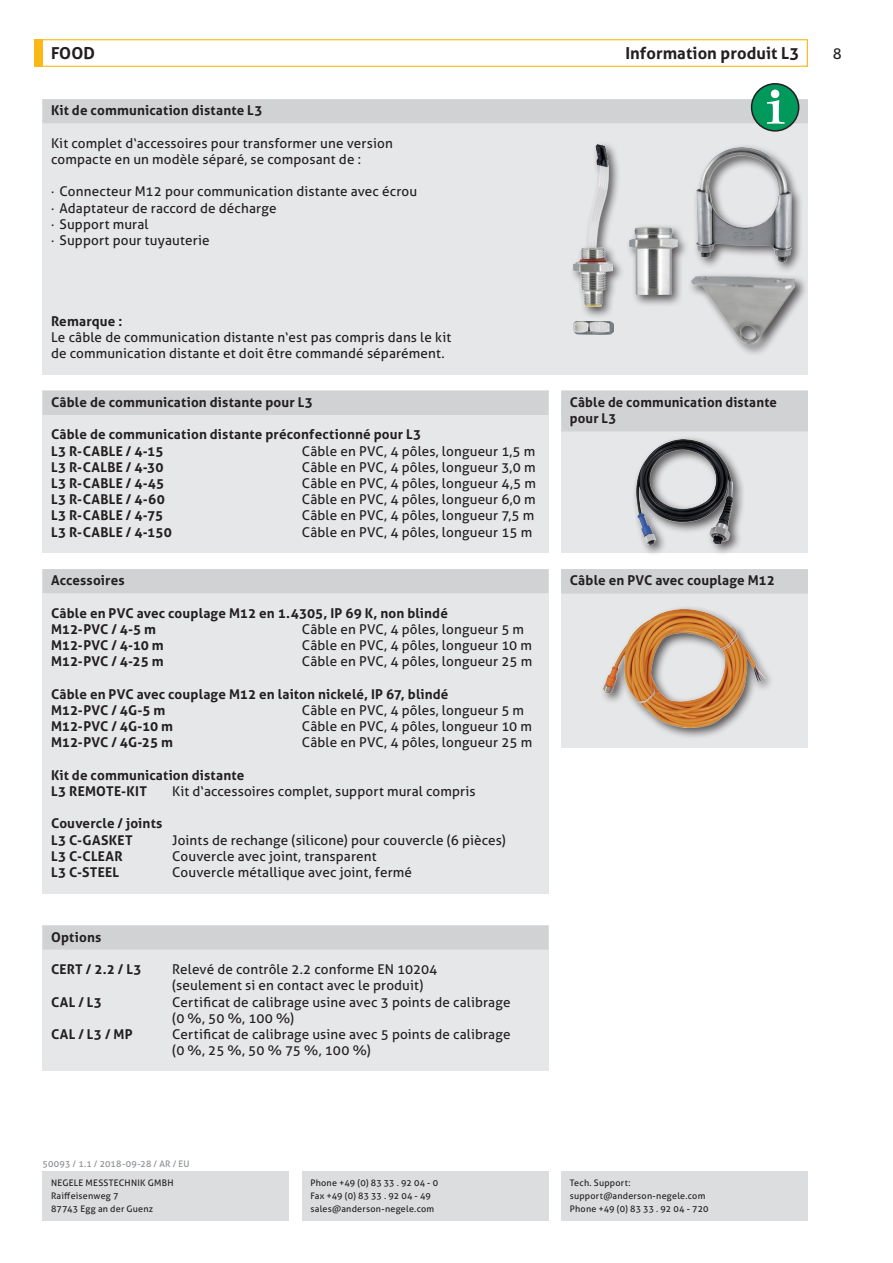
<style>
.page{position:relative;width:893px;height:1263px;background:#fff}
.page>*{position:absolute;margin:0;border:0;box-sizing:border-box;transform-origin:0 0}
.t1{font:700 16.5px "Aller";letter-spacing:.005em;color:#231f20}
.t2{font:15px "Aller";color:#231f20}
.t3{font:13.5px/16.2px "Aller";letter-spacing:.01em;color:#231f20}
.t4{font:700 13.5px/16.2px "Aller";letter-spacing:.01em;color:#231f20}
.t5{font:9px/12.6px "Aller";letter-spacing:.025em;color:#231f20}
.t6{font:9px "Aller";letter-spacing:.02em;color:#8a8c8f}
</style>
<div class="page">
<div style="left:34px;top:39px;width:9px;height:28px;background:#fcb814"></div>
<div style="left:34px;top:39px;width:774px;height:28px;border:1px solid #fcb814"></div>
<div style="left:302px;top:1171px;width:247px;height:49px;background:#dcdddf"></div>
<div style="left:561px;top:1171px;width:247px;height:49px;background:#dcdddf"></div>
<div style="left:43px;top:1171px;width:246px;height:49px;background:#dcdddf"></div>
<div style="left:43px;top:569px;width:506px;height:324px;background:#e6e7e9"></div>
<div style="left:43px;top:569px;width:506px;height:24px;background:#d1d2d4"></div>
<div style="left:561px;top:569px;width:247px;height:178px;background:#e6e7e9"></div>
<div style="left:561px;top:569px;width:247px;height:24px;background:#d1d2d4"></div>
<div style="left:600px;top:605px;width:176px;height:135px;background:#231f20;opacity:.75"></div>
<img style="left:604px;top:610px;width:161px;height:117px">
<div style="left:43px;top:391px;width:506px;height:162px;background:#e6e7e9"></div>
<div style="left:43px;top:391px;width:506px;height:24px;background:#d1d2d4"></div>
<div style="left:561px;top:391px;width:247px;height:162px;background:#e6e7e9"></div>
<div style="left:561px;top:391px;width:247px;height:24px;background:#d1d2d4"></div>
<div style="left:561px;top:407px;width:247px;height:24px;background:#d1d2d4"></div>
<div style="left:632px;top:435px;width:113px;height:122px;background:#231f20;opacity:.75"></div>
<img style="left:636px;top:439px;width:97px;height:106px">
<div style="left:43px;top:925px;width:506px;height:146px;background:#e6e7e9"></div>
<div style="left:43px;top:925px;width:506px;height:24px;background:#d1d2d4"></div>
<div style="left:43px;top:99px;width:765px;height:276px;background:#e6e7e9"></div>
<div style="left:43px;top:99px;width:765px;height:24px;background:#d1d2d4"></div>
<div style="left:570px;top:141px;width:55px;height:178px;background:#231f20;opacity:.75"></div>
<img style="left:574px;top:145px;width:39px;height:161px">
<img style="left:574px;top:321px;width:40px;height:13px">
<div style="left:625px;top:224px;width:65px;height:83px;background:#231f20;opacity:.75"></div>
<img style="left:629px;top:228px;width:48px;height:67px">
<div style="left:752px;top:84px;width:47px;height:47px;background:#00985b;border-radius:50%"></div>
<div style="left:751px;top:83px;width:48px;height:49px;border:2px solid #231f20;border-radius:50%"></div>
<svg style="left:767px;top:90px;width:18px;height:34px"></svg>
<div style="left:693px;top:144px;width:110px;height:129px;background:#231f20;opacity:.75"></div>
<img style="left:696px;top:148px;width:95px;height:113px">
<div style="left:687px;top:272px;width:121px;height:84px;background:#231f20;opacity:.75"></div>
<img style="left:690px;top:276px;width:105px;height:68px">
<p class="t1" style="left:625px;top:43px;width:176px">Information produit L3</p>
<p class="t1" style="left:51px;top:43px;width:45px">FOOD</p>
<p class="t2" style="left:833px;top:44px;width:10px">8</p>
<p class="t4" style="left:51px;top:102px;width:213px">Kit de communication distante L3</p>
<p class="t3" style="left:51px;top:135px;width:343px">Kit complet d‘accessoires pour transformer une version compacte en un modèle séparé, se composant de :</p>
<p class="t3" style="left:51px;top:184px;width:368px">· Connecteur M12 pour communication distante avec écrou · Adaptateur de raccord de décharge<br>· Support mural<br>· Support pour tuyauterie</p>
<p class="t4" style="left:51px;top:313px;width:73px">Remarque :</p>
<p class="t3" style="left:51px;top:329px;width:402px">Le câble de communication distante n‘est pas compris dans le kit de communication distante et doit être commandé séparément.</p>
<p class="t4" style="left:51px;top:394px;width:263px">Câble de communication distante pour L3</p>
<p class="t4" style="left:51px;top:426px;width:372px">Câble de communication distante préconfectionné pour L3<br>L3 R-CABLE / 4-15</p>
<p class="t3" style="left:302px;top:443px;width:235px">Câble en PVC, 4 pôles, longueur 1,5 m</p>
<p class="t4" style="left:51px;top:459px;width:114px">L3 R-CALBE / 4-30</p>
<p class="t3" style="left:302px;top:459px;width:235px">Câble en PVC, 4 pôles, longueur 3,0 m</p>
<p class="t4" style="left:51px;top:475px;width:115px">L3 R-CABLE / 4-45</p>
<p class="t3" style="left:302px;top:475px;width:235px">Câble en PVC, 4 pôles, longueur 4,5 m</p>
<p class="t4" style="left:51px;top:491px;width:115px">L3 R-CABLE / 4-60</p>
<p class="t3" style="left:302px;top:491px;width:235px">Câble en PVC, 4 pôles, longueur 6,0 m</p>
<p class="t4" style="left:51px;top:507px;width:114px">L3 R-CABLE / 4-75</p>
<p class="t3" style="left:302px;top:508px;width:234px">Câble en PVC, 4 pôles, longueur 7,5 m</p>
<p class="t4" style="left:51px;top:524px;width:122px">L3 R-CABLE / 4-150</p>
<p class="t3" style="left:302px;top:524px;width:232px">Câble en PVC, 4 pôles, longueur 15 m</p>
<p class="t4" style="left:51px;top:572px;width:75px">Accessoires</p>
<p class="t4" style="left:51px;top:605px;width:398px">Câble en PVC avec couplage M12 en 1.4305, IP 69 K, non blindé<br>M12-PVC / 4-5 m</p>
<p class="t3" style="left:302px;top:621px;width:224px">Câble en PVC, 4 pôles, longueur 5 m</p>
<p class="t4" style="left:51px;top:637px;width:114px">M12-PVC / 4-10 m</p>
<p class="t3" style="left:302px;top:637px;width:232px">Câble en PVC, 4 pôles, longueur 10 m</p>
<p class="t4" style="left:51px;top:653px;width:114px">M12-PVC / 4-25 m</p>
<p class="t3" style="left:302px;top:653px;width:232px">Câble en PVC, 4 pôles, longueur 25 m</p>
<p class="t4" style="left:51px;top:686px;width:399px">Câble en PVC avec couplage M12 en laiton nickelé, IP 67, blindé<br>M12-PVC / 4G-5 m</p>
<p class="t3" style="left:302px;top:702px;width:224px">Câble en PVC, 4 pôles, longueur 5 m</p>
<p class="t4" style="left:51px;top:718px;width:124px">M12-PVC / 4G-10 m</p>
<p class="t3" style="left:302px;top:718px;width:232px">Câble en PVC, 4 pôles, longueur 10 m</p>
<p class="t4" style="left:51px;top:734px;width:123px">M12-PVC / 4G-25 m</p>
<p class="t3" style="left:302px;top:734px;width:232px">Câble en PVC, 4 pôles, longueur 25 m</p>
<p class="t4" style="left:51px;top:767px;width:195px">Kit de communication distante<br>L3 REMOTE-KIT</p>
<p class="t3" style="left:172px;top:783px;width:305px">Kit d‘accessoires complet, support mural compris</p>
<p class="t4" style="left:51px;top:815px;width:113px">Couvercle / joints<br>L3 C-GASKET</p>
<p class="t3" style="left:172px;top:832px;width:335px">Joints de rechange (silicone) pour couvercle (6 pièces)</p>
<p class="t4" style="left:51px;top:848px;width:73px">L3 C-CLEAR</p>
<p class="t3" style="left:172px;top:848px;width:206px">Couvercle avec joint, transparent</p>
<p class="t4" style="left:51px;top:864px;width:70px">L3 C-STEEL</p>
<p class="t3" style="left:172px;top:864px;width:241px">Couvercle métallique avec joint, fermé</p>
<p class="t4" style="left:51px;top:929px;width:52px">Options</p>
<p class="t4" style="left:51px;top:961px;width:92px">CERT / 2.2 / L3</p>
<p class="t3" style="left:172px;top:961px;width:267px">Relevé de contrôle 2.2 conforme EN 10204 (seulement si en contact avec le produit)</p>
<p class="t4" style="left:51px;top:993px;width:53px">CAL / L3</p>
<p class="t3" style="left:172px;top:994px;width:340px">Certificat de calibrage usine avec 3 points de calibrage (0 %, 50 %, 100 %)</p>
<p class="t4" style="left:51px;top:1026px;width:83px">CAL / L3 / MP</p>
<p class="t3" style="left:172px;top:1026px;width:340px">Certificat de calibrage usine avec 5 points de calibrage (0 %, 25 %, 50 % 75 %, 100 %)</p>
<p class="t4" style="left:570px;top:394px;width:209px">Câble de communication distante pour L3</p>
<p class="t4" style="left:570px;top:572px;width:207px">Câble en PVC avec couplage M12</p>
<p class="t6" style="left:43px;top:1158px;width:149px">50093 / 1.1 / 2018-09-28 / AR / EU</p>
<p class="t5" style="left:51px;top:1177px;width:124px">NEGELE MESSTECHNIK GMBH<br>Raiffeisenweg 7<br>87743 Egg an der Guenz</p>
<p class="t5" style="left:310px;top:1177px;width:129px">Phone +49 (0) 83 33 . 92 04 - 0<br>Fax +49 (0) 83 33 . 92 04 - 49 sales@anderson-negele.com</p>
<p class="t5" style="left:570px;top:1177px;width:140px">Tech. Support: support@anderson-negele.com<br>Phone +49 (0) 83 33 . 92 04 - 720</p>
</div>
